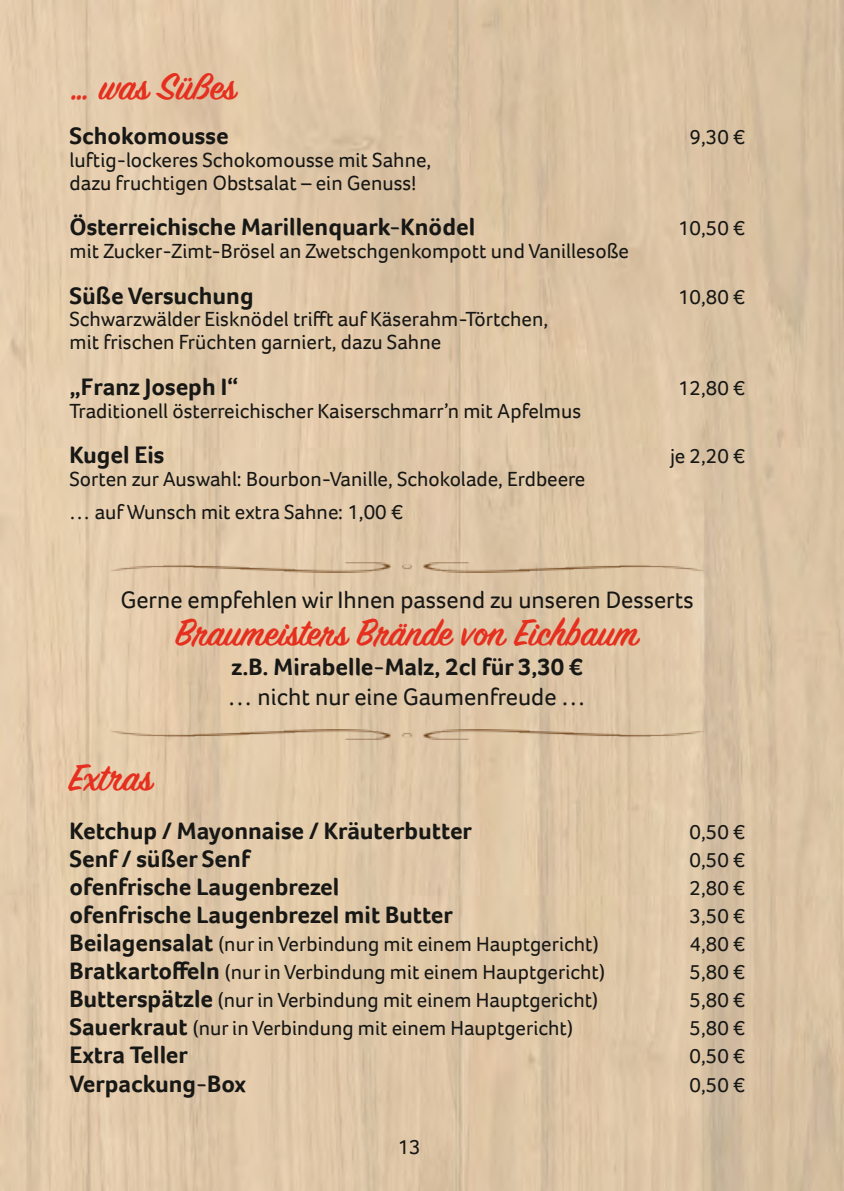
<style>
.page{position:relative;width:844px;height:1191px;background:#fff}
.page>*{position:absolute;margin:0;border:0;box-sizing:border-box;transform-origin:0 0}
.t1{font:600 42px "Sign Painter House Script";color:#e6301f}
.t2{font:700 24.5px "Foco";color:#171715}
.t3{font:24.5px "Foco";color:#171715}
.t4{font:21px/22.8px "Foco";color:#171715}
.s1{font-weight:700;font-size:24.5px}
</style>
<div class="page">
<img style="left:0;top:0;width:843px;height:1191px">
<img style="left:109px;top:562px;width:595px;height:11px">
<img style="left:109px;top:729px;width:595px;height:10px">
<h1 class="t1" style="left:69px;top:69px;width:168px">… was Süßes</h1>
<p class="t2" style="left:69px;top:127px;width:161px">Schokomousse</p>
<p class="t4" style="left:689px;top:129px;width:57px">9,30 €</p>
<p class="t4" style="left:69px;top:151px;width:363px">luftig-lockeres Schokomousse mit Sahne, dazu fruchtigen Obstsalat – ein Genuss!</p>
<p class="t2" style="left:69px;top:218px;width:407px">Österreichische Marillenquark-Knödel</p>
<p class="t4" style="left:678px;top:220px;width:68px">10,50 €</p>
<p class="t4" style="left:69px;top:242px;width:561px">mit Zucker-Zimt-Brösel an Zwetschgenkompott und Vanillesoße</p>
<p class="t2" style="left:69px;top:286px;width:185px">Süße Versuchung</p>
<p class="t4" style="left:678px;top:288px;width:68px">10,80 €</p>
<p class="t4" style="left:69px;top:311px;width:480px">Schwarzwälder Eisknödel trifft auf Käserahm-Törtchen, mit frischen Früchten garniert, dazu Sahne</p>
<p class="t2" style="left:69px;top:377px;width:170px">„Franz Joseph I“</p>
<p class="t4" style="left:678px;top:379px;width:68px">12,80 €</p>
<p class="t4" style="left:69px;top:402px;width:513px">Traditionell österreichischer Kaiserschmarr’n mit Apfelmus</p>
<p class="t2" style="left:69px;top:445px;width:96px">Kugel Eis</p>
<p class="t4" style="left:669px;top:447px;width:76px">je 2,20 €</p>
<p class="t4" style="left:69px;top:465px;width:517px;line-height:33.2px">Sorten zur Auswahl: Bourbon-Vanille, Schokolade, Erdbeere … auf Wunsch mit extra Sahne: 1,00 €</p>
<p class="t3" style="left:120px;top:591px;width:574px">Gerne empfehlen wir Ihnen passend zu unseren Desserts</p>
<h1 class="t1" style="left:175px;top:615px;width:464px">Braumeisters Brände von Eichbaum</h1>
<p class="t2" style="left:231px;top:657px;width:352px">z.B. Mirabelle-Malz, 2cl für 3,30 €</p>
<p class="t3" style="left:228px;top:687px;width:359px">… nicht nur eine Gaumenfreude …</p>
<h1 class="t1" style="left:69px;top:761px;width:84px">Extras</h1>
<p class="t2" style="left:69px;top:822px;width:404px">Ketchup / Mayonnaise / Kräuterbutter</p>
<p class="t4" style="left:689px;top:823px;width:57px">0,50 €</p>
<p class="t2" style="left:69px;top:850px;width:182px">Senf / süßer Senf</p>
<p class="t4" style="left:689px;top:851px;width:57px">0,50 €</p>
<p class="t2" style="left:69px;top:878px;width:271px">ofenfrische Laugenbrezel</p>
<p class="t4" style="left:689px;top:879px;width:57px">2,80 €</p>
<p class="t2" style="left:69px;top:906px;width:384px">ofenfrische Laugenbrezel mit Butter</p>
<p class="t4" style="left:689px;top:907px;width:57px">3,50 €</p>
<p class="t4" style="left:69px;top:935px;width:530px"><span class="s1">Beilagensalat</span> (nur in Verbindung mit einem Hauptgericht)</p>
<p class="t4" style="left:689px;top:935px;width:57px">4,80 €</p>
<p class="t4" style="left:69px;top:963px;width:537px"><span class="s1">Bratkartoffeln</span> (nur in Verbindung mit einem Hauptgericht)</p>
<p class="t4" style="left:689px;top:963px;width:57px">5,80 €</p>
<p class="t4" style="left:69px;top:991px;width:530px"><span class="s1">Butterspätzle</span> (nur in Verbindung mit einem Hauptgericht)</p>
<p class="t4" style="left:689px;top:991px;width:57px">5,80 €</p>
<p class="t4" style="left:69px;top:1019px;width:505px"><span class="s1">Sauerkraut</span> (nur in Verbindung mit einem Hauptgericht)</p>
<p class="t4" style="left:689px;top:1019px;width:57px">5,80 €</p>
<p class="t2" style="left:69px;top:1046px;width:120px">Extra Teller</p>
<p class="t4" style="left:689px;top:1047px;width:57px">0,50 €</p>
<p class="t2" style="left:69px;top:1074px;width:178px">Verpackung-Box</p>
<p class="t4" style="left:689px;top:1075px;width:57px">0,50 €</p>
<p class="t4" style="left:397px;top:1138px;width:25px">13</p>
</div>
